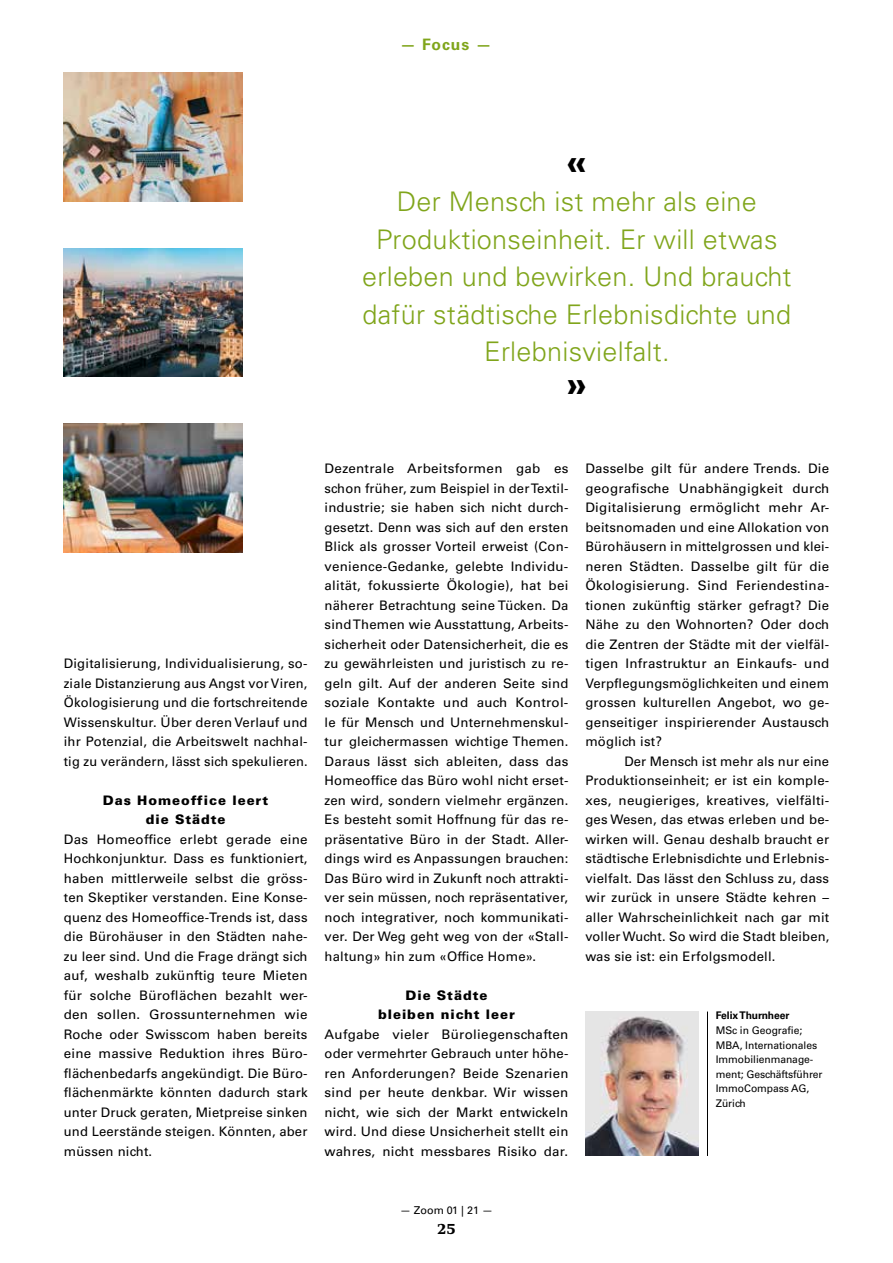
<style>
.page{position:relative;width:893px;height:1263px;background:#fff}
.page>*{position:absolute;margin:0;border:0;box-sizing:border-box;transform-origin:0 0}
.t1{font:700 36px "Univers LT Std";color:#000}
.t2{font:300 27px/37.5px "Univers LT Std";letter-spacing:.01em;color:#80a51b;text-align:center}
.t3{font:700 15.75px "Univers LT Std";letter-spacing:.06em;color:#80a51b}
.t4{font:800 15.75px "Swift";color:#000}
.t5{font:13.2px/19.5px "Univers LT Std";letter-spacing:.015em;color:#000;text-align:justify}
.t6{font:900 13.2px/19.5px "Univers LT Std";letter-spacing:.07em;color:#000;text-align:center}
.t7{font:10.8px "Univers LT Std";color:#000}
.t8{font:10.5px/14.5px "Univers LT Std";letter-spacing:-.005em;color:#000}
.t9{font:700 10.5px "Univers LT Std";letter-spacing:-.005em;color:#000}
</style>
<div class="page">
<hr style="left:707px;top:1011px;width:1px;height:145px;background:#000">
<img style="left:585px;top:1011px;width:114px;height:145px">
<img style="left:64px;top:424px;width:178px;height:128px">
<img style="left:64px;top:73px;width:178px;height:128px">
<img style="left:64px;top:248px;width:178px;height:129px">
<p class="t3" style="left:400px;top:35px;width:93px">— Focus —</p>
<h1 class="t1" style="left:567px;top:140px;width:22px">«</h1>
<h2 class="t2" style="left:362px;top:183px;width:431px">Der Mensch ist mehr als eine<br>Produktionseinheit. Er will etwas erleben und bewirken. Und braucht dafür städtische Erlebnisdichte und<br>Erlebnisvielfalt.</h2>
<h1 class="t1" style="left:567px;top:362px;width:22px">»</h1>
<p class="t5" style="left:64px;top:654px;width:245px">Digitalisierung, Individualisierung, so&shy;ziale Distanzierung aus Angst vor Viren, Ökologisierung und die fortschreitende Wissenskultur. Über deren Verlauf und ihr Potenzial, die Arbeitswelt nachhal&shy;tig zu verändern, lässt sich spekulieren.</p>
<p class="t6" style="left:103px;top:790px;width:167px">Das Homeoffice leert die Städte</p>
<p class="t5" style="left:64px;top:829px;width:245px">Das Homeoffice erlebt gerade eine Hochkonjunktur. Dass es funktioniert, haben mittlerweile selbst die gröss&shy;ten Skeptiker verstanden. Eine Konse&shy;quenz des Homeoffice-Trends ist, dass die Bürohäuser in den Städten nahe&shy;zu leer sind. Und die Frage drängt sich auf, weshalb zukünftig teure Mieten für solche Büroflächen bezahlt wer&shy;den sollen. Grossunternehmen wie Roche oder Swisscom haben bereits eine massive Reduktion ihres Büro&shy;flächenbedarfs angekündigt. Die Büro&shy;flächenmärkte könnten dadurch stark unter Druck geraten, Mietpreise sinken und Leerstände steigen. Könnten, aber müssen nicht.</p>
<p class="t5" style="left:325px;top:459px;width:245px">Dezentrale Arbeitsformen gab es schon früher, zum Beispiel in der Textil&shy;industrie; sie haben sich nicht durch&shy;gesetzt. Denn was sich auf den ersten Blick als grosser Vorteil erweist (Con&shy;venience-Gedanke, gelebte Individu&shy;alität, fokussierte Ökologie), hat bei näherer Betrachtung seine Tücken. Da sind Themen wie Ausstattung, Arbeits&shy;sicherheit oder Datensicherheit, die es zu gewährleisten und juristisch zu re&shy;geln gilt. Auf der anderen Seite sind soziale Kontakte und auch Kontrol&shy;le für Mensch und Unternehmenskul&shy;tur gleichermassen wichtige Themen.<br>Daraus lässt sich ableiten, dass das Homeoffice das Büro wohl nicht erset&shy;zen wird, sondern vielmehr ergänzen.<br>Es besteht somit Hoffnung für das re&shy;präsentative Büro in der Stadt. Aller&shy;dings wird es Anpassungen brauchen:<br>Das Büro wird in Zukunft noch attrakti&shy;ver sein müssen, noch repräsentativer, noch integrativer, noch kommunikati&shy;ver. Der Weg geht weg von der «Stall&shy;haltung» hin zum «Office Home».</p>
<p class="t6" style="left:378px;top:985px;width:138px">Die Städte bleiben nicht leer</p>
<p class="t5" style="left:325px;top:1024px;width:245px">Aufgabe vieler Büroliegenschaften oder vermehrter Gebrauch unter höhe&shy;ren Anforderungen? Beide Szenarien sind per heute denkbar. Wir wissen nicht, wie sich der Markt entwickeln wird. Und diese Unsicherheit stellt ein wahres, nicht messbares Risiko dar.</p>
<p class="t5" style="left:585px;top:459px;width:245px">Dasselbe gilt für andere Trends. Die geografische Unabhängigkeit durch Digitalisierung ermöglicht mehr Ar&shy;beitsnomaden und eine Allokation von Bürohäusern in mittelgrossen und klei&shy;neren Städten. Dasselbe gilt für die Ökologisierung. Sind Feriendestina&shy;tionen zukünftig stärker gefragt? Die Nähe zu den Wohnorten? Oder doch die Zentren der Städte mit der vielfäl&shy;tigen Infrastruktur an Einkaufs- und Verpflegungsmöglichkeiten und einem grossen kulturellen Angebot, wo ge&shy;genseitiger inspirierender Austausch möglich ist?</p>
<p class="t5" style="left:585px;top:751px;width:245px;text-indent:39px">Der Mensch ist mehr als nur eine Produktionseinheit; er ist ein komple&shy;xes, neugieriges, kreatives, vielfälti&shy;ges Wesen, das etwas erleben und be&shy;wirken will. Genau deshalb braucht er städtische Erlebnisdichte und Erlebnis&shy;vielfalt. Das lässt den Schluss zu, dass wir zurück in unsere Städte kehren – aller Wahrscheinlichkeit nach gar mit voller Wucht. So wird die Stadt bleiben, was sie ist: ein Erfolgsmodell.</p>
<p class="t9" style="left:716px;top:1009px;width:75px">Felix Thurnheer</p>
<p class="t8" style="left:716px;top:1023px;width:108px">MSc in Geografie;<br>MBA, Internationales<br>Immobilienmanage&shy;ment; Geschäftsführer<br>ImmoCompass AG,<br>Zürich</p>
<p class="t7" style="left:400px;top:1204px;width:94px">— Zoom 01 | 21 —</p>
<p class="t4" style="left:437px;top:1220px;width:20px">25</p>
</div>
